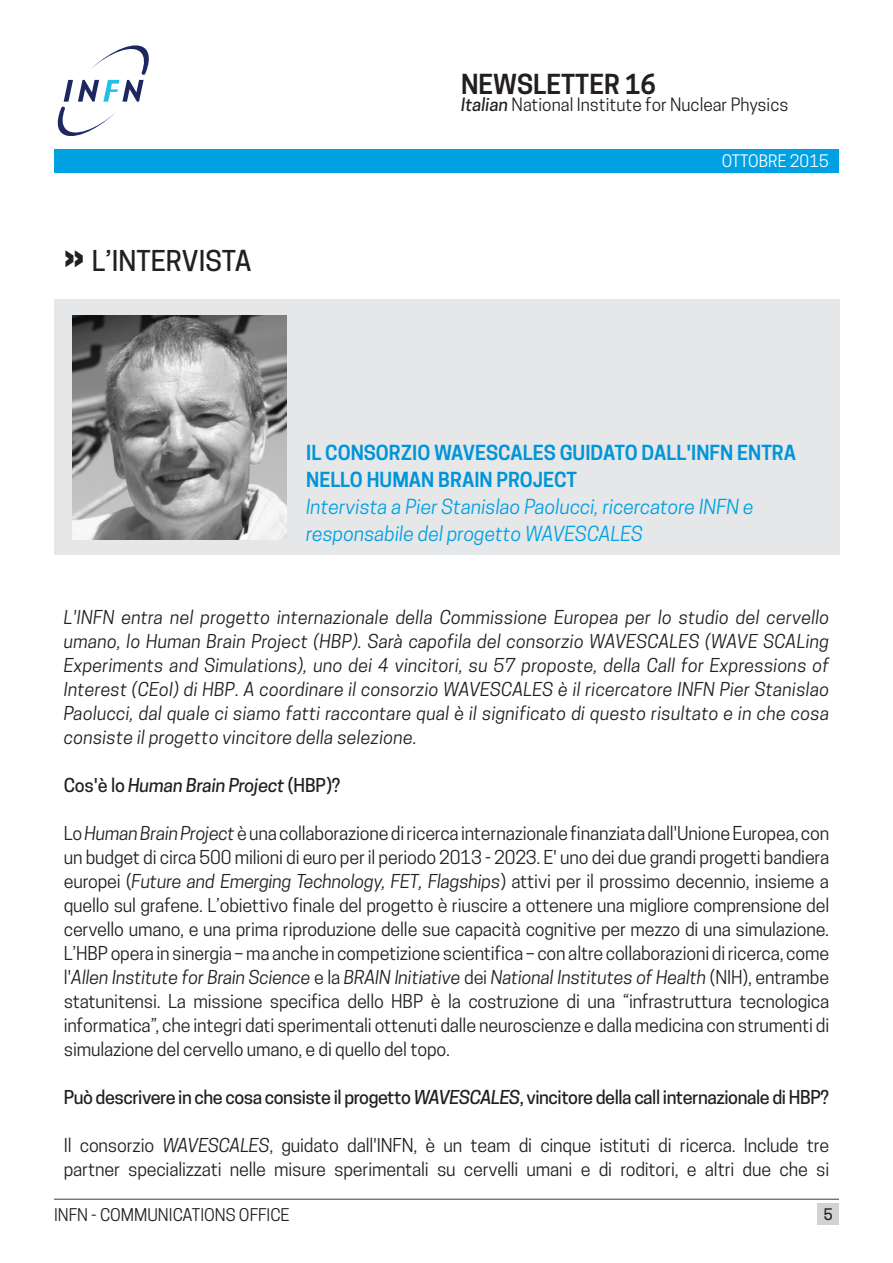
<style>
.page{position:relative;width:893px;height:1263px;background:#fff}
.page>*{position:absolute;margin:0;border:0;box-sizing:border-box;transform-origin:0 0}
.t1{font:500 27px "Cooper Hewitt";color:#231f20}
.t2{font:600 25.95px "Cooper Hewitt";color:#231f20}
.t3{font:italic 19.5px/27px "Cooper Hewitt";color:#00a1e3}
.t4{font:600 19.5px/27px "Cooper Hewitt";color:#0095d9}
.t5{font:18px/24px "Cooper Hewitt";letter-spacing:-.01em;color:#231f20;text-align:justify}
.t6{font:italic 18px/24px "Cooper Hewitt";letter-spacing:.01em;color:#231f20;text-align:justify}
.t7{font:500 18px "Cooper Hewitt";letter-spacing:-.025em;color:#231f20}
.t8{font:italic 500 18px "Cooper Hewitt";letter-spacing:-.01em;color:#231f20}
.t9{font:17.25px "Cooper Hewitt";color:#231f20}
.t10{font:16.5px "Cooper Hewitt";color:#231f20}
.t11{font:16.2px "Cooper Hewitt";color:#fff}
.t12{font:500 15px "Cooper Hewitt";color:#231f20}
.s1{font-weight:500;font-style:italic}
.s2{font-weight:800;font-size:36px}
.s3{font-style:normal}
.s4{font-style:italic}
</style>
<div class="page">
<div style="left:54px;top:300px;width:786px;height:255px;background:#e6e7e9"></div>
<hr style="left:54px;top:1199px;width:785px;height:1px;background:#3e3e3f">
<div style="left:818px;top:1203px;width:21px;height:22px;background:#d1d2d4"></div>
<img style="left:72px;top:315px;width:215px;height:224px">
<svg style="left:57px;top:45px;width:92px;height:91px"></svg>
<div style="left:54px;top:149px;width:785px;height:23px;background:#00a1e3"></div>
<p class="t2" style="left:461px;top:69px;width:197px">NEWSLETTER 16</p>
<p class="t9" style="left:461px;top:95px;width:329px"><span class="s1">Italian</span> National Institute for Nuclear Physics</p>
<p class="t1" style="left:64px;top:245px;width:189px"><span class="s2">»</span> L’INTERVISTA</p>
<p class="t11" style="left:722px;top:151px;width:108px">OTTOBRE 2015</p>
<p class="t4" style="left:306px;top:439px;width:491px">IL CONSORZIO WAVESCALES GUIDATO DALL'INFN ENTRA<br>NELLO HUMAN BRAIN PROJECT</p>
<p class="t3" style="left:306px;top:493px;width:449px">Intervista a Pier Stanislao Paolucci, ricercatore INFN e responsabile del progetto WAVESCALES</p>
<p class="t6" style="left:64px;top:605px;width:767px">L'INFN entra nel progetto internazionale della Commissione Europea per lo studio del cervello umano, lo Human Brain Project (HBP). Sarà capofila del consorzio WAVESCALES (WAVE SCALing Experiments and Simulations), uno dei 4 vincitori, su 57 proposte, della Call for Expressions of Interest (CEoI) di HBP. A coordinare il consorzio WAVESCALES è il ricercatore INFN Pier Stanislao Paolucci, dal quale ci siamo fatti raccontare qual è il significato di questo risultato e in che cosa consiste il progetto vincitore della selezione.</p>
<p class="t8" style="left:64px;top:774px;width:278px"><span class="s3">Cos'è lo</span> Human Brain Project <span class="s3">(HBP)?</span></p>
<p class="t5" style="left:64px;top:821px;width:767px">Lo <span class="s4">Human Brain Project</span> è una collaborazione di ricerca internazionale finanziata dall'Unione Europea, con un budget di circa 500 milioni di euro per il periodo 2013 - 2023. E' uno dei due grandi progetti bandiera europei (<span class="s4">Future and Emerging Technology, FET, Flagships</span>) attivi per il prossimo decennio, insieme a quello sul grafene. L’obiettivo finale del progetto è riuscire a ottenere una migliore comprensione del cervello umano, e una prima riproduzione delle sue capacità cognitive per mezzo di una simulazione.<br>L’HBP opera in sinergia – ma anche in competizione scientifica – con altre collaborazioni di ricerca, come l'<span class="s4">Allen Institute for Brain Science</span> e la <span class="s4">BRAIN Initiative</span> dei <span class="s4">National Institutes of Health</span> (NIH), entrambe statunitensi. La missione specifica dello HBP è la costruzione di una “infrastruttura tecnologica informatica”, che integri dati sperimentali ottenuti dalle neuroscienze e dalla medicina con strumenti di simulazione del cervello umano, e di quello del topo.</p>
<p class="t7" style="left:64px;top:1086px;width:767px">Può descrivere in che cosa consiste il progetto <span class="s4">WAVESCALES</span>, vincitore della call internazionale di HBP?</p>
<p class="t5" style="left:64px;top:1133px;width:767px">Il consorzio <span class="s4">WAVESCALES</span>, guidato dall'INFN, è un team di cinque istituti di ricerca. Include tre partner specializzati nelle misure sperimentali su cervelli umani e di roditori, e altri due che si</p>
<p class="t10" style="left:54px;top:1205px;width:237px">INFN - COMMUNICATIONS OFFICE</p>
<p class="t12" style="left:824px;top:1205px;width:10px">5</p>
</div>
